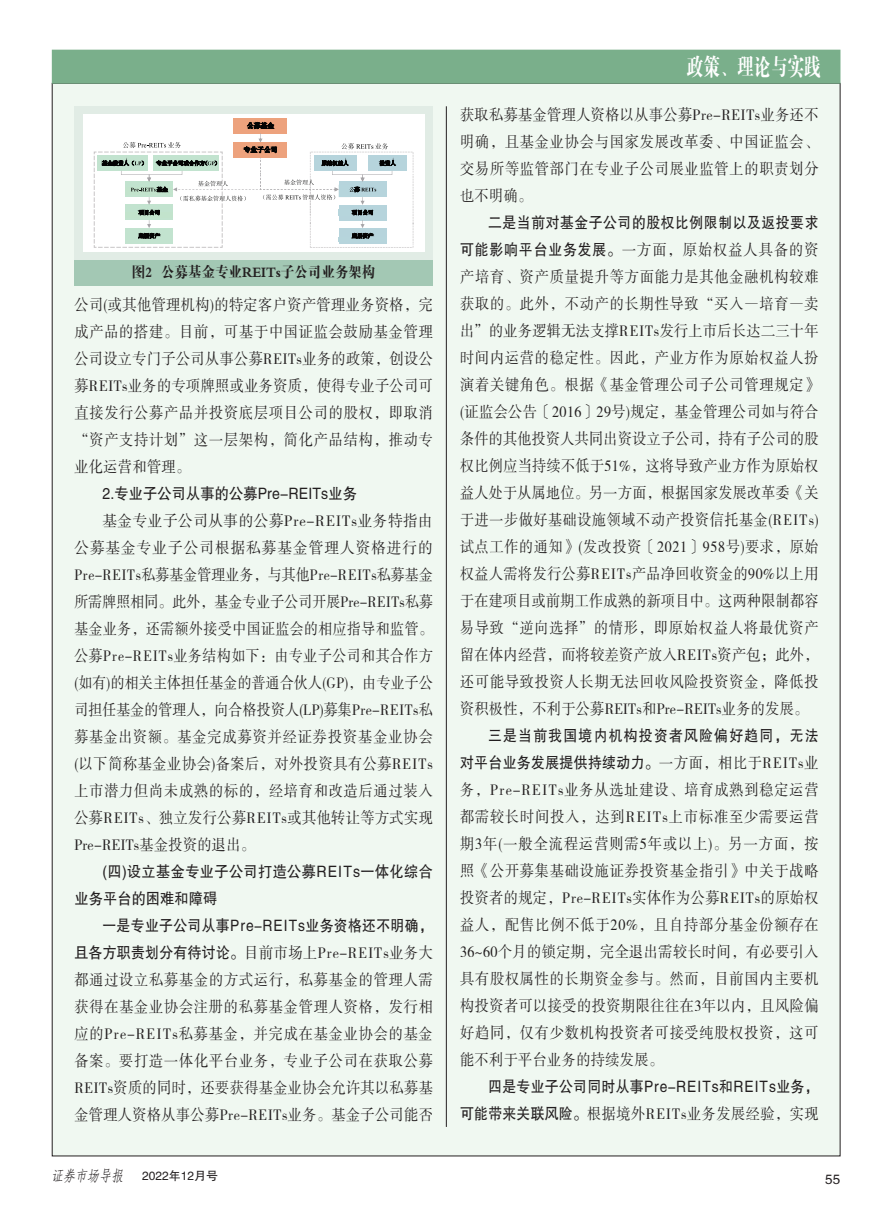
<style>
.page{position:relative;width:893px;height:1212px;background:#fff}
.page>*{position:absolute;margin:0;border:0;box-sizing:border-box;transform-origin:0 0}
.t1{font:24px "FZDBSK GBK1 0";color:#fff;scale:.7 1}
.t2{font:15.75px/27px "FZSSK GBK1 0";letter-spacing:.035em;color:#231f20;text-align:justify;scale:.9 1}
.t3{font:15.75px/27px "FZSSK GBK1 0";letter-spacing:.035em;color:#231f20;text-align:justify;scale:.93 1}
.t4{font:15.75px "FZHTK GBK1 0";letter-spacing:.025em;color:#231f20;scale:.88 1}
.t5{font:15.75px/27px "FZHTK GBK1 0";letter-spacing:.025em;color:#231f20;scale:.9 1}
.t6{font:15.75px/27px "FZHTK GBK1 0";letter-spacing:.085em;color:#231f20;text-align:right;scale:.88 1}
.t7{font:15px "FZDBSK GBK1 0";color:#231f20;scale:.9 1}
.t8{font:13.5px "FZHTK GBK1 0";color:#231f20}
.t9{font:12px "FZHTK GBK1 0";color:#231f20}
.s1{font-family:"FZHTK GBK1 0"}
.s2{font-family:"FZSSK GBK1 0"}
.s3{font-family:"Fang Song GB2312";font-style:italic;font-size:15px}
</style>
<div class="page">
<div style="left:52px;top:83px;width:788px;height:1073px;background:#f0f8f1"></div>
<div style="left:52px;top:50px;width:788px;height:34px;background:#7aaf8b"></div>
<hr style="left:446px;top:106px;width:1px;height:1021px;background:#231f20">
<div style="left:74px;top:106px;width:359px;height:167px;background:#e1ece5"></div>
<div style="left:74px;top:260px;width:359px;height:25px;background:#a3c8b4"></div>
<div style="left:83px;top:114px;width:341px;height:138px;background:#fff"></div>
<div style="left:234px;top:118px;width:53px;height:15px;background:#eda27d"></div>
<svg style="left:94px;top:122px;width:319px;height:126px"></svg>
<p class="t7" style="left:132px;top:264px;width:272px">图2 公募基金专业REITs子公司业务架构</p>
<p class="t2" style="left:74px;top:292px;width:400px">公司(或其他管理机构)的特定客户资产管理业务资格，完成产品的搭建。目前，可基于中国证监会鼓励基金管理公司设立专门子公司从事公募REITs业务的政策，创设公募REITs业务的专项牌照或业务资质，使得专业子公司可直接发行公募产品并投资底层项目公司的股权，即取消“资产支持计划”这一层架构，简化产品结构，推动专业化运营和管理。</p>
<p class="t5" style="left:102px;top:480px;width:284px">2.专业子公司从事的公募Pre-REITs业务</p>
<p class="t3" style="left:74px;top:508px;width:387px;text-indent:28px">基金专业子公司从事的公募Pre-REITs业务特指由公募基金专业子公司根据私募基金管理人资格进行的Pre-REITs私募基金管理业务，与其他Pre-REITs私募基金所需牌照相同。此外，基金专业子公司开展Pre-REITs私募基金业务，还需额外接受中国证监会的相应指导和监管。公募Pre-REITs业务结构如下：由专业子公司和其合作方(如有)的相关主体担任基金的普通合伙人(GP)，由专业子公司担任基金的管理人，向合格投资人(LP)募集Pre-REITs私募基金出资额。基金完成募资并经证券投资基金业协会(以下简称基金业协会)备案后，对外投资具有公募REITs上市潜力但尚未成熟的标的，经培育和改造后通过装入公募REITs、独立发行公募REITs或其他转让等方式实现Pre-REITs基金投资的退出。</p>
<p class="t5" style="left:74px;top:859px;width:400px;text-indent:28px">(四)设立基金专业子公司打造公募REITs一体化综合业务平台的困难和障碍</p>
<p class="t4" style="left:102px;top:917px;width:377px">一是专业子公司从事Pre-REITs业务资格还不明确，</p>
<p class="t2" style="left:74px;top:940px;width:400px"><span class="s1">且各方职责划分有待讨论。</span>目前市场上Pre-REITs业务大都通过设立私募基金的方式运行，私募基金的管理人需获得在基金业协会注册的私募基金管理人资格，发行相应的Pre-REITs私募基金，并完成在基金业协会的基金备案。要打造一体化平台业务，专业子公司在获取公募REITs资质的同时，还要获得基金业协会允许其以私募基金管理人资格从事公募Pre-REITs业务。基金子公司能否</p>
<h1 class="t1" style="left:687px;top:54px;width:194px">政策、理论与实践</h1>
<p class="t2" style="left:460px;top:102px;width:400px">获取私募基金管理人资格以从事公募Pre-REITs业务还不明确，且基金业协会与国家发展改革委、中国证监会、交易所等监管部门在专业子公司展业监管上的职责划分也不明确。</p>
<p class="t4" style="left:488px;top:214px;width:377px">二是当前对基金子公司的股权比例限制以及返投要求</p>
<p class="t2" style="left:460px;top:237px;width:400px"><span class="s1">可能影响平台业务发展。</span>一方面，原始权益人具备的资产培育、资产质量提升等方面能力是其他金融机构较难获取的。此外，不动产的长期性导致“买入―培育―卖出”的业务逻辑无法支撑REITs发行上市后长达二三十年时间内运营的稳定性。因此，产业方作为原始权益人扮演着关键角色。根据《基金管理公司子公司管理规定》(证监会公告〔2016〕29号)规定，基金管理公司如与符合条件的其他投资人共同出资设立子公司，持有子公司的股权比例应当持续不低于51%，这将导致产业方作为原始权益人处于从属地位。另一方面，根据国家发展改革委《关于进一步做好基础设施领域不动产投资信托基金(REITs)试点工作的通知》(发改投资〔2021〕958号)要求，原始权益人需将发行公募REITs产品净回收资金的90%以上用于在建项目或前期工作成熟的新项目中。这两种限制都容易导致“逆向选择”的情形，即原始权益人将最优资产留在体内经营，而将较差资产放入REITs资产包；此外，还可能导致投资人长期无法回收风险投资资金，降低投资积极性，不利于公募REITs和Pre-REITs业务的发展。</p>
<p class="t6" style="left:460px;top:722px;width:409px">三是当前我国境内机构投资者风险偏好趋同，无法<br>对平台业务发展提供持续动力。<span class="s2">一方面，相比于REITs业</span></p>
<p class="t2" style="left:460px;top:777px;width:400px">务，Pre-REITs业务从选址建设、培育成熟到稳定运营都需较长时间投入，达到REITs上市标准至少需要运营期3年(一般全流程运营则需5年或以上)。另一方面，按照《公开募集基础设施证券投资基金指引》中关于战略投资者的规定，Pre-REITs实体作为公募REITs的原始权益人，配售比例不低于20%，且自持部分基金份额存在36~60个月的锁定期，完全退出需较长时间，有必要引入具有股权属性的长期资金参与。然而，目前国内主要机构投资者可以接受的投资期限往往在3年以内，且风险偏好趋同，仅有少数机构投资者可接受纯股权投资，这可能不利于平台业务的持续发展。</p>
<p class="t4" style="left:488px;top:1078px;width:377px">四是专业子公司同时从事Pre-REITs和REITs业务，</p>
<p class="t2" style="left:460px;top:1101px;width:400px"><span class="s1">可能带来关联风险。</span>根据境外REITs业务发展经验，实现</p>
<p class="t9" style="left:51px;top:1169px;width:168px"><span class="s3">证券市场导报</span> 2022年12月号</p>
<p class="t8" style="left:825px;top:1172px;width:16px">55</p>
</div>
